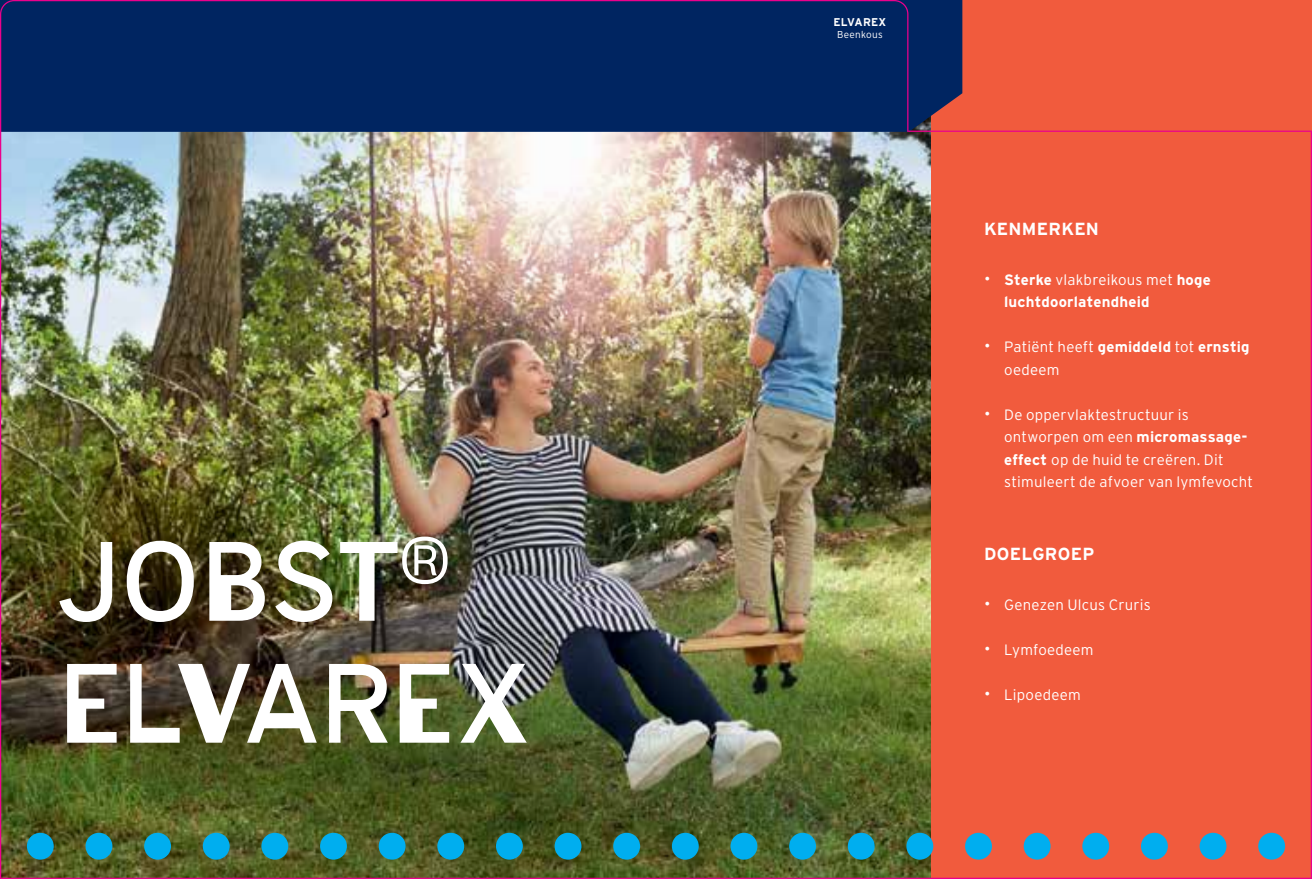
<style>
.page{position:relative;width:1312px;height:879px;background:#fff}
.page>*{position:absolute;margin:0;border:0;box-sizing:border-box;transform-origin:0 0}
.t1{font:700 112.5px/122px "Irregular";letter-spacing:-.01em;color:#fff}
.t2{font:700 17.5px "Interstate";letter-spacing:.02em;color:#fff}
.t3{font:300 15px/22.5px "Interstate";letter-spacing:.015em;color:#fff}
.t4{font:700 15px/22.5px "Interstate";letter-spacing:.015em;color:#fff}
.t5{font:700 11.25px "Interstate";letter-spacing:.02em;color:#fff}
.t6{font:300 10px "Interstate";letter-spacing:.025em;color:#fff}
.s1{font-weight:300;font-size:17.5px}
.s2{font-weight:300}
.s3{font-size:17.5px}
.s4{font-weight:700}
</style>
<div class="page">
<img style="left:0;top:0;width:1311px;height:879px">
<div style="left:1023px;top:833px;width:27px;height:26px;background:#00aeef;border-radius:50%"></div>
<div style="left:964px;top:833px;width:27px;height:26px;background:#00aeef;border-radius:50%"></div>
<div style="left:906px;top:833px;width:27px;height:26px;background:#00aeef;border-radius:50%"></div>
<div style="left:847px;top:833px;width:27px;height:26px;background:#00aeef;border-radius:50%"></div>
<div style="left:789px;top:833px;width:26px;height:26px;background:#00aeef;border-radius:50%"></div>
<div style="left:730px;top:833px;width:27px;height:26px;background:#00aeef;border-radius:50%"></div>
<div style="left:671px;top:833px;width:27px;height:26px;background:#00aeef;border-radius:50%"></div>
<div style="left:613px;top:833px;width:27px;height:26px;background:#00aeef;border-radius:50%"></div>
<div style="left:554px;top:833px;width:27px;height:26px;background:#00aeef;border-radius:50%"></div>
<div style="left:496px;top:833px;width:26px;height:26px;background:#00aeef;border-radius:50%"></div>
<div style="left:437px;top:833px;width:27px;height:26px;background:#00aeef;border-radius:50%"></div>
<div style="left:378px;top:833px;width:27px;height:26px;background:#00aeef;border-radius:50%"></div>
<div style="left:320px;top:833px;width:27px;height:26px;background:#00aeef;border-radius:50%"></div>
<div style="left:261px;top:833px;width:27px;height:26px;background:#00aeef;border-radius:50%"></div>
<div style="left:203px;top:833px;width:26px;height:26px;background:#00aeef;border-radius:50%"></div>
<div style="left:144px;top:833px;width:27px;height:26px;background:#00aeef;border-radius:50%"></div>
<div style="left:85px;top:833px;width:27px;height:26px;background:#00aeef;border-radius:50%"></div>
<div style="left:1257px;top:833px;width:27px;height:26px;background:#00aeef;border-radius:50%"></div>
<div style="left:1199px;top:833px;width:27px;height:26px;background:#00aeef;border-radius:50%"></div>
<div style="left:1140px;top:833px;width:27px;height:26px;background:#00aeef;border-radius:50%"></div>
<div style="left:1082px;top:833px;width:26px;height:26px;background:#00aeef;border-radius:50%"></div>
<div style="left:27px;top:833px;width:27px;height:26px;background:#00aeef;border-radius:50%"></div>
<h1 class="t1" style="left:57px;top:515px;width:476px">JOBST<sup>®<br></sup>ELVAREX</h1>
<p class="t5" style="left:833px;top:16px;width:54px">ELVAREX</p>
<p class="t6" style="left:837px;top:29px;width:47px">Beenkous</p>
<p class="t2" style="left:983px;top:219px;width:116px">KENMERKEN</p>
<p class="t4" style="left:1003px;top:268px;width:208px;text-indent:-20px"><span class="s1">•</span> Sterke <span class="s2">vlakbreikous met</span> hoge luchtdoorlatendheid</p>
<p class="t3" style="left:1003px;top:335px;width:247px;text-indent:-20px"><span class="s3">•</span> Patiënt heeft <span class="s4">gemiddeld</span> tot <span class="s4">ernstig </span>oedeem</p>
<p class="t3" style="left:1003px;top:403px;width:250px;text-indent:-20px"><span class="s3">•</span> De oppervlaktestructuur is ontworpen om een <span class="s4">micromassage&shy;effect</span> op de huid te creëren. Dit stimuleert de afvoer van lymfevocht</p>
<p class="t2" style="left:983px;top:544px;width:112px">DOELGROEP</p>
<p class="t3" style="left:983px;top:593px;width:168px"><span class="s3">•</span> Genezen Ulcus Cruris</p>
<p class="t3" style="left:983px;top:638px;width:111px"><span class="s3">•</span> Lymfoedeem</p>
<p class="t3" style="left:983px;top:683px;width:98px"><span class="s3">•</span> Lipoedeem</p>
</div>
